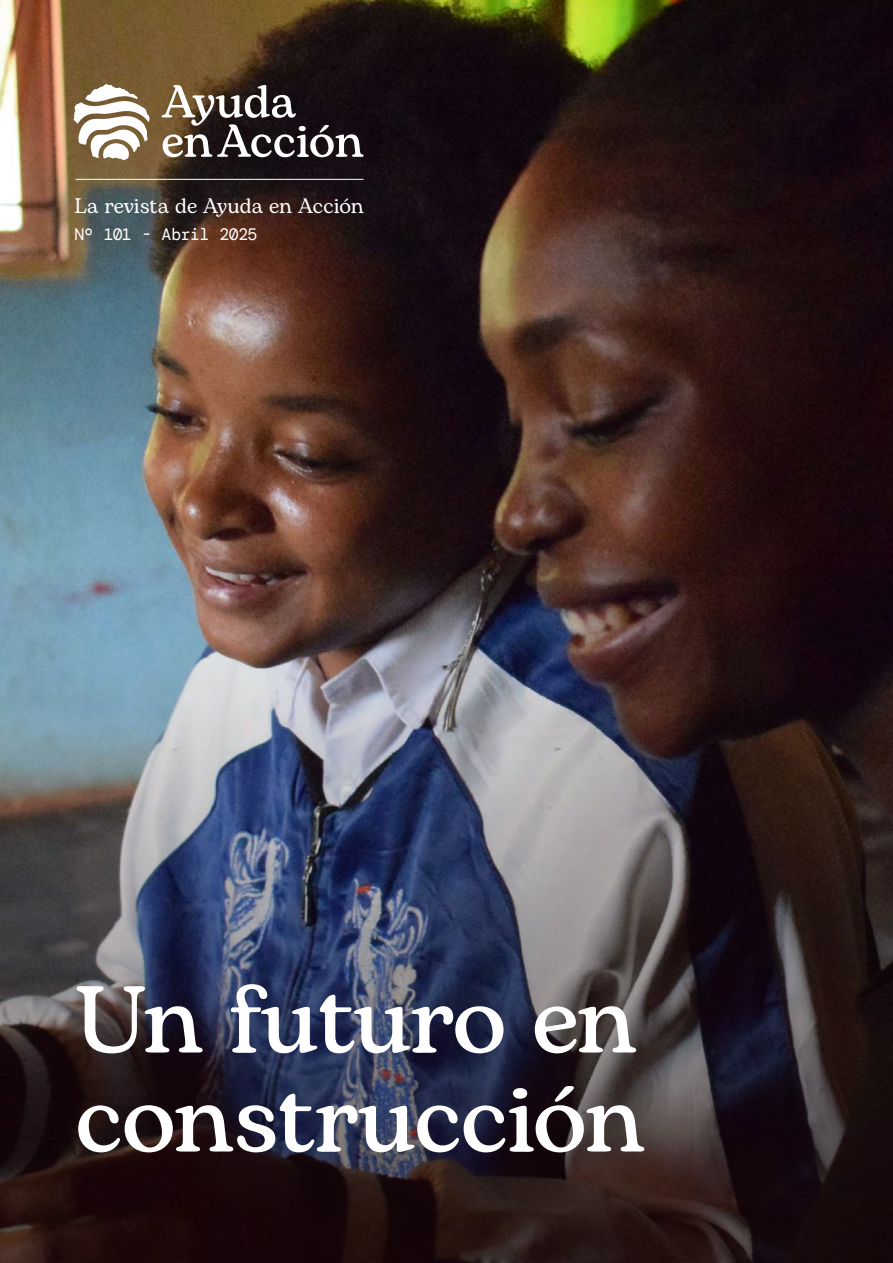
<style>
.page{position:relative;width:893px;height:1263px;background:#fff}
.page>*{position:absolute;margin:0;border:0;box-sizing:border-box;transform-origin:0 0}
.t1{font:500 94.5px/99px "Bogart";letter-spacing:-.01em;color:#fff}
.t2{font:21px "Bogart";color:#fff}
.t3{font:16.5px "DM Mono";letter-spacing:-.03em;color:#fff}
</style>
<div class="page">
<img style="left:0;top:0;width:893px;height:508px">
<img style="left:0;top:508px;width:893px;height:755px">
<svg style="left:162px;top:85px;width:202px;height:72px"></svg>
<svg style="left:74px;top:84px;width:76px;height:76px"></svg>
<hr style="left:76px;top:179px;width:288px;height:1px;background:#fff">
<p class="t2" style="left:75px;top:191px;width:291px">La revista de Ayuda en Acción</p>
<p class="t3" style="left:75px;top:224px;width:184px">Nº 101 - Abril 2025</p>
<h1 class="t1" style="left:75px;top:971px;width:571px">Un futuro en construcción</h1>
</div>
